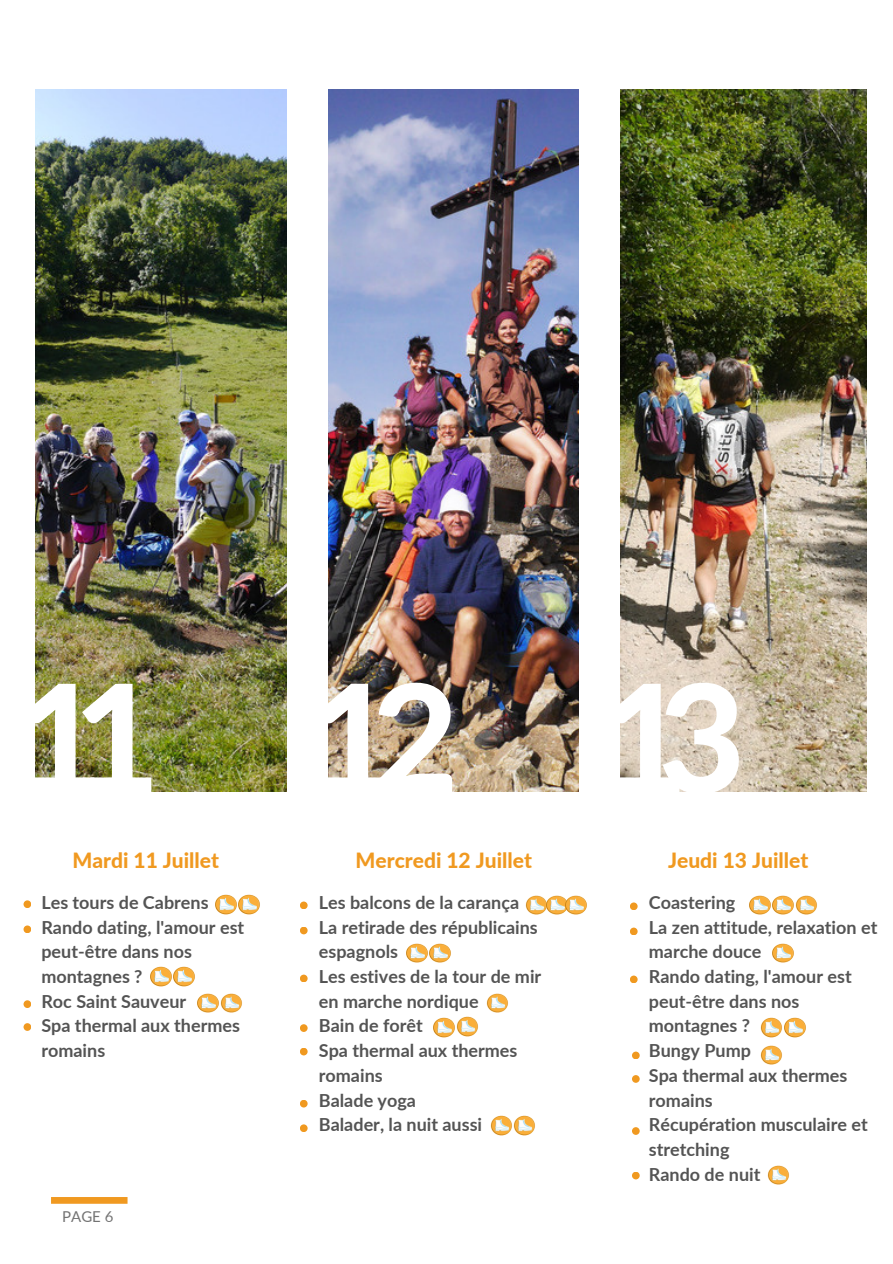
<style>
.page{position:relative;width:893px;height:1264px;background:#fff}
.page>*{position:absolute;margin:0;border:0;box-sizing:border-box;transform-origin:0 0}
.t1{font:800 149.85px "Lato";color:#fff}
.t2{font:800 21px "Lato";color:#f09920}
.t3{font:700 18px/24.8px "Lato";color:#545454}
.t4{font:15px "Lato";color:#737373}
</style>
<div class="page">
<img style="left:36px;top:89px;width:250px;height:702px">
<img style="left:620px;top:89px;width:246px;height:702px">
<img style="left:328px;top:89px;width:251px;height:702px">
<img style="left:150px;top:966px;width:45px;height:21px">
<img style="left:197px;top:993px;width:45px;height:20px">
<img style="left:215px;top:895px;width:45px;height:20px">
<div style="left:24px;top:900px;width:7px;height:8px;background:#f09920;border-radius:50%"></div>
<div style="left:24px;top:925px;width:7px;height:8px;background:#f09920;border-radius:50%"></div>
<div style="left:24px;top:1023px;width:7px;height:7px;background:#f09920;border-radius:50%"></div>
<div style="left:24px;top:1000px;width:7px;height:8px;background:#f09920;border-radius:50%"></div>
<img style="left:486px;top:993px;width:22px;height:20px">
<img style="left:433px;top:1016px;width:45px;height:22px">
<img style="left:490px;top:1115px;width:45px;height:20px">
<img style="left:525px;top:895px;width:19px;height:20px">
<img style="left:544px;top:895px;width:19px;height:20px">
<img style="left:563px;top:895px;width:24px;height:20px">
<img style="left:406px;top:943px;width:45px;height:20px">
<div style="left:300px;top:901px;width:7px;height:8px;background:#f09920;border-radius:50%"></div>
<div style="left:300px;top:926px;width:7px;height:8px;background:#f09920;border-radius:50%"></div>
<div style="left:300px;top:1024px;width:7px;height:7px;background:#f09920;border-radius:50%"></div>
<div style="left:300px;top:974px;width:7px;height:8px;background:#f09920;border-radius:50%"></div>
<div style="left:300px;top:1047px;width:7px;height:8px;background:#f09920;border-radius:50%"></div>
<div style="left:300px;top:1099px;width:7px;height:8px;background:#f09920;border-radius:50%"></div>
<div style="left:300px;top:1124px;width:7px;height:8px;background:#f09920;border-radius:50%"></div>
<img style="left:760px;top:1045px;width:22px;height:20px">
<img style="left:767px;top:1165px;width:22px;height:20px">
<img style="left:749px;top:895px;width:68px;height:20px">
<img style="left:772px;top:943px;width:22px;height:20px">
<img style="left:760px;top:1017px;width:46px;height:21px">
<div style="left:630px;top:902px;width:7px;height:8px;background:#f09920;border-radius:50%"></div>
<div style="left:630px;top:927px;width:7px;height:8px;background:#f09920;border-radius:50%"></div>
<div style="left:632px;top:1051px;width:7px;height:8px;background:#f09920;border-radius:50%"></div>
<div style="left:630px;top:975px;width:7px;height:8px;background:#f09920;border-radius:50%"></div>
<div style="left:632px;top:1075px;width:7px;height:7px;background:#f09920;border-radius:50%"></div>
<div style="left:632px;top:1127px;width:7px;height:7px;background:#f09920;border-radius:50%"></div>
<div style="left:632px;top:1171px;width:7px;height:8px;background:#f09920;border-radius:50%"></div>
<div style="left:51px;top:1196px;width:76px;height:7px;background:#f09920"></div>
<h1 class="t1" style="left:16px;top:644px;width:730px">11 12 13</h1>
<p class="t2" style="left:72px;top:847px;width:148px">Mardi 11 Juillet</p>
<p class="t2" style="left:355px;top:847px;width:178px">Mercredi 12 Juillet</p>
<p class="t2" style="left:668px;top:847px;width:142px">Jeudi 13 Juillet</p>
<p class="t3" style="left:41px;top:889px;width:204px">Les tours de Cabrens<br>Rando dating, l'amour est peut-être dans nos montagnes ?<br>Roc Saint Sauveur<br>Spa thermal aux thermes romains</p>
<p class="t3" style="left:319px;top:889px;width:224px">Les balcons de la carança<br>La retirade des républicains espagnols<br>Les estives de la tour de mir en marche nordique<br>Bain de forêt<br>Spa thermal aux thermes romains<br>Balade yoga<br>Balader, la nuit aussi</p>
<p class="t3" style="left:648px;top:889px;width:230px">Coastering<br>La zen attitude, relaxation et marche douce<br>Rando dating, l'amour est peut-être dans nos montagnes ?<br>Bungy Pump<br>Spa thermal aux thermes romains<br>Récupération musculaire et stretching<br>Rando de nuit</p>
<p class="t4" style="left:62px;top:1207px;width:53px">PAGE 6</p>
</div>
